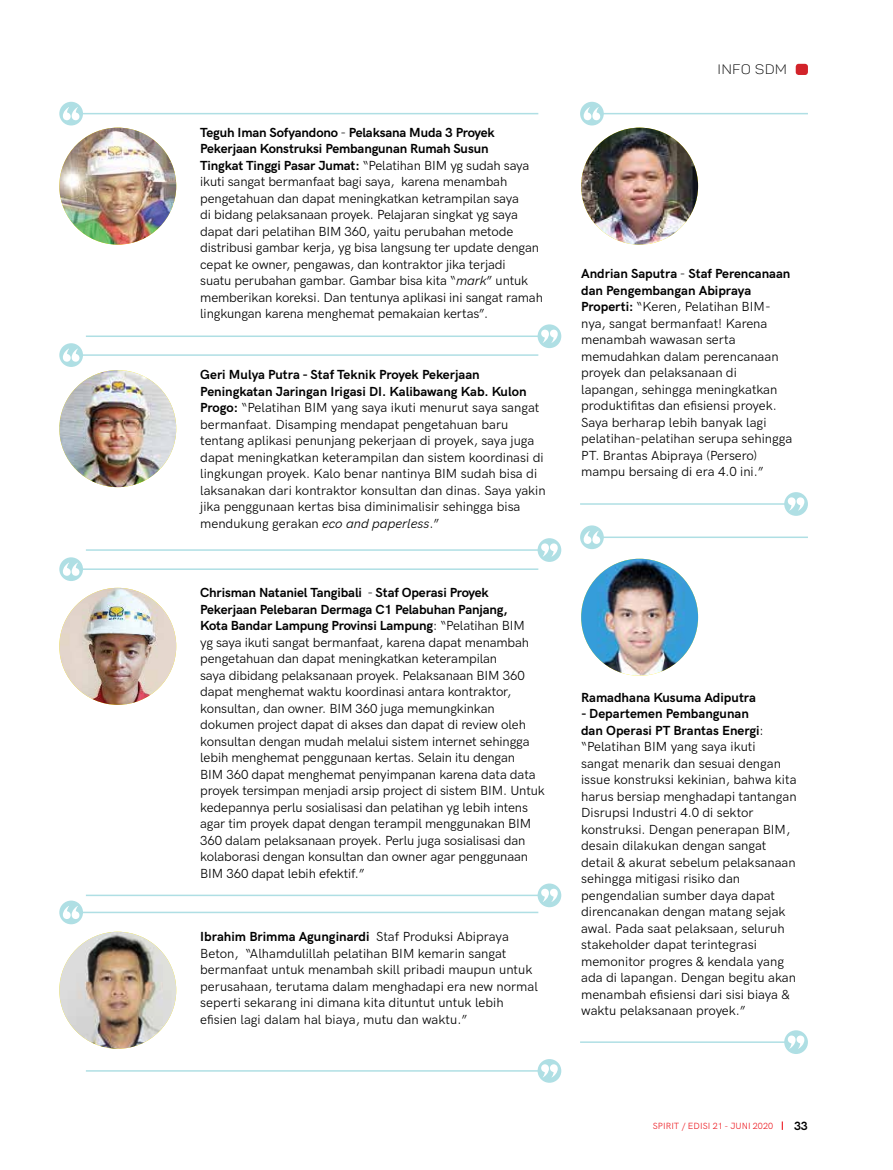
<style>
.page{position:relative;width:893px;height:1170px;background:#fff}
.page>*{position:absolute;margin:0;border:0;box-sizing:border-box;transform-origin:0 0}
.t1{font:300 13.5px "Panton Demo";letter-spacing:.01em;color:#000;scale:1.1 1}
.t2{font:13.2px/16.5px "HK Grotesk";letter-spacing:-.005em;color:#000}
.t3{font:700 13.2px "HK Grotesk";color:#000}
.t4{font:700 12px "HK Grotesk";color:#000}
.t5{font:9px "HK Grotesk";letter-spacing:.005em;color:#ed1d24}
.s1{font-weight:700}
.s2{font-style:italic}
</style>
<div class="page">
<img style="left:59px;top:128px;width:117px;height:116px;border-radius:58px">
<img style="left:581px;top:128px;width:117px;height:116px;border-radius:58px">
<img style="left:581px;top:558px;width:117px;height:117px;border-radius:58px">
<img style="left:59px;top:370px;width:117px;height:117px;border-radius:58px">
<img style="left:59px;top:587px;width:117px;height:117px;border-radius:58px">
<img style="left:59px;top:931px;width:117px;height:117px;border-radius:58px">
<hr style="left:79px;top:113px;width:459px;height:1px;background:#afdfe4">
<div style="left:59px;top:102px;width:24px;height:23px;background:#afdfe4;border-radius:50%"></div>
<svg style="left:63px;top:107px;width:16px;height:13px"></svg>
<hr style="left:600px;top:113px;width:208px;height:1px;background:#afdfe4">
<div style="left:580px;top:102px;width:24px;height:23px;background:#afdfe4;border-radius:50%"></div>
<svg style="left:584px;top:107px;width:16px;height:13px"></svg>
<hr style="left:600px;top:536px;width:208px;height:2px;background:#afdfe4">
<div style="left:580px;top:525px;width:24px;height:24px;background:#afdfe4;border-radius:50%"></div>
<svg style="left:584px;top:531px;width:16px;height:13px"></svg>
<hr style="left:580px;top:503px;width:208px;height:1px;background:#afdfe4">
<div style="left:784px;top:492px;width:24px;height:24px;background:#afdfe4;border-radius:50%"></div>
<svg style="left:788px;top:497px;width:16px;height:13px"></svg>
<hr style="left:580px;top:1041px;width:208px;height:1px;background:#afdfe4">
<div style="left:784px;top:1030px;width:24px;height:23px;background:#afdfe4;border-radius:50%"></div>
<svg style="left:788px;top:1035px;width:16px;height:13px"></svg>
<hr style="left:79px;top:354px;width:459px;height:2px;background:#afdfe4">
<div style="left:59px;top:343px;width:24px;height:24px;background:#afdfe4;border-radius:50%"></div>
<svg style="left:63px;top:348px;width:16px;height:13px"></svg>
<hr style="left:79px;top:568px;width:459px;height:2px;background:#afdfe4">
<div style="left:59px;top:557px;width:24px;height:24px;background:#afdfe4;border-radius:50%"></div>
<svg style="left:63px;top:562px;width:16px;height:13px"></svg>
<hr style="left:79px;top:911px;width:459px;height:2px;background:#afdfe4">
<div style="left:59px;top:900px;width:24px;height:24px;background:#afdfe4;border-radius:50%"></div>
<svg style="left:63px;top:906px;width:16px;height:13px"></svg>
<hr style="left:86px;top:335px;width:455px;height:2px;background:#afdfe4">
<div style="left:538px;top:324px;width:23px;height:24px;background:#afdfe4;border-radius:50%"></div>
<svg style="left:541px;top:329px;width:17px;height:14px"></svg>
<hr style="left:86px;top:549px;width:455px;height:1px;background:#afdfe4">
<div style="left:538px;top:538px;width:23px;height:24px;background:#afdfe4;border-radius:50%"></div>
<svg style="left:541px;top:543px;width:17px;height:13px"></svg>
<hr style="left:86px;top:894px;width:455px;height:2px;background:#afdfe4">
<div style="left:538px;top:883px;width:23px;height:24px;background:#afdfe4;border-radius:50%"></div>
<svg style="left:541px;top:888px;width:17px;height:13px"></svg>
<hr style="left:86px;top:1070px;width:455px;height:1px;background:#afdfe4">
<div style="left:538px;top:1058px;width:23px;height:24px;background:#afdfe4;border-radius:50%"></div>
<svg style="left:541px;top:1064px;width:17px;height:13px"></svg>
<div style="left:796px;top:64px;width:12px;height:11px;background:#d2232a;border-radius:3px"></div>
<p class="t2" style="left:200px;top:123px;width:344px"><span class="s1">Teguh Iman Sofyandono</span> - <span class="s1">Pelaksana Muda 3 Proyek Pekerjaan Konstruksi Pembangunan Rumah Susun<br>Tingkat Tinggi Pasar Jumat:</span> “Pelatihan BIM yg sudah saya ikuti sangat bermanfaat bagi saya, karena menambah pengetahuan dan dapat meningkatkan ketrampilan saya<br>di bidang pelaksanaan proyek. Pelajaran singkat yg saya dapat dari pelatihan BIM 360, yaitu perubahan metode distribusi gambar kerja, yg bisa langsung ter update dengan cepat ke owner, pengawas, dan kontraktor jika terjadi<br>suatu perubahan gambar. Gambar bisa kita “<span class="s2">mark</span>” untuk memberikan koreksi. Dan tentunya aplikasi ini sangat ramah lingkungan karena menghemat pemakaian kertas”.</p>
<p class="t2" style="left:200px;top:365px;width:347px"><span class="s1">Geri Mulya Putra - Staf Teknik Proyek Pekerjaan Peningkatan Jaringan Irigasi DI. Kalibawang Kab. Kulon Progo:</span> “Pelatihan BIM yang saya ikuti menurut saya sangat bermanfaat. Disamping mendapat pengetahuan baru tentang aplikasi penunjang pekerjaan di proyek, saya juga dapat meningkatkan keterampilan dan sistem koordinasi di lingkungan proyek. Kalo benar nantinya BIM sudah bisa di laksanakan dari kontraktor konsultan dan dinas. Saya yakin jika penggunaan kertas bisa diminimalisir sehingga bisa mendukung gerakan <span class="s2">eco and paperless</span>.”</p>
<p class="t2" style="left:200px;top:583px;width:346px"><span class="s1">Chrisman Nataniel Tangibali</span> - <span class="s1">Staf Operasi Proyek Pekerjaan Pelebaran Dermaga C1 Pelabuhan Panjang,<br>Kota Bandar Lampung Provinsi Lampung</span>: “Pelatihan BIM<br>yg saya ikuti sangat bermanfaat, karena dapat menambah pengetahuan dan dapat meningkatkan keterampilan<br>saya dibidang pelaksanaan proyek. Pelaksanaan BIM 360 dapat menghemat waktu koordinasi antara kontraktor, konsultan, dan owner. BIM 360 juga memungkinkan dokumen project dapat di akses dan dapat di review oleh konsultan dengan mudah melalui sistem internet sehingga lebih menghemat penggunaan kertas. Selain itu dengan<br>BIM 360 dapat menghemat penyimpanan karena data data proyek tersimpan menjadi arsip project di sistem BIM. Untuk kedepannya perlu sosialisasi dan pelatihan yg lebih intens agar tim proyek dapat dengan terampil menggunakan BIM 360 dalam pelaksanaan proyek. Perlu juga sosialisasi dan kolaborasi dengan konsultan dan owner agar penggunaan BIM 360 dapat lebih efektif.”</p>
<p class="t2" style="left:200px;top:927px;width:339px"><span class="s1">Ibrahim Brimma Agunginardi</span> Staf Produksi Abipraya Beton, “Alhamdulillah pelatihan BIM kemarin sangat bermanfaat untuk menambah skill pribadi maupun untuk perusahaan, terutama dalam menghadapi era new normal seperti sekarang ini dimana kita dituntut untuk lebih efisien lagi dalam hal biaya, mutu dan waktu.”</p>
<p class="t1" style="left:718px;top:61px;width:65px">INFO SDM</p>
<p class="t2" style="left:581px;top:264px;width:213px"><span class="s1">Andrian Saputra</span> - <span class="s1">Staf Perencanaan dan Pengembangan Abipraya<br>Properti:</span> “Keren, Pelatihan BIM&shy;nya, sangat bermanfaat! Karena menambah wawasan serta memudahkan dalam perencanaan proyek dan pelaksanaan di lapangan, sehingga meningkatkan produktifitas dan efisiensi proyek.<br>Saya berharap lebih banyak lagi pelatihan-pelatihan serupa sehingga<br>PT. Brantas Abipraya (Persero) mampu bersaing di era 4.0 ini.”</p>
<p class="t3" style="left:581px;top:687px;width:176px">Ramadhana Kusuma Adiputra</p>
<p class="t2" style="left:581px;top:704px;width:217px"><span class="s1">- Departemen Pembangunan<br>dan Operasi PT Brantas Energi</span>: “Pelatihan BIM yang saya ikuti sangat menarik dan sesuai dengan issue konstruksi kekinian, bahwa kita harus bersiap menghadapi tantangan Disrupsi Industri 4.0 di sektor konstruksi. Dengan penerapan BIM, desain dilakukan dengan sangat detail &amp; akurat sebelum pelaksanaan sehingga mitigasi risiko dan pengendalian sumber daya dapat direncanakan dengan matang sejak awal. Pada saat pelaksaan, seluruh stakeholder dapat terintegrasi memonitor progres &amp; kendala yang ada di lapangan. Dengan begitu akan menambah efisiensi dari sisi biaya &amp; waktu pelaksanaan proyek.”</p>
<p class="t5" style="left:653px;top:1118px;width:122px">Spirit / edisi 21 - Juni 2020</p>
<p class="t4" style="left:794px;top:1116px;width:15px">33</p>
</div>
